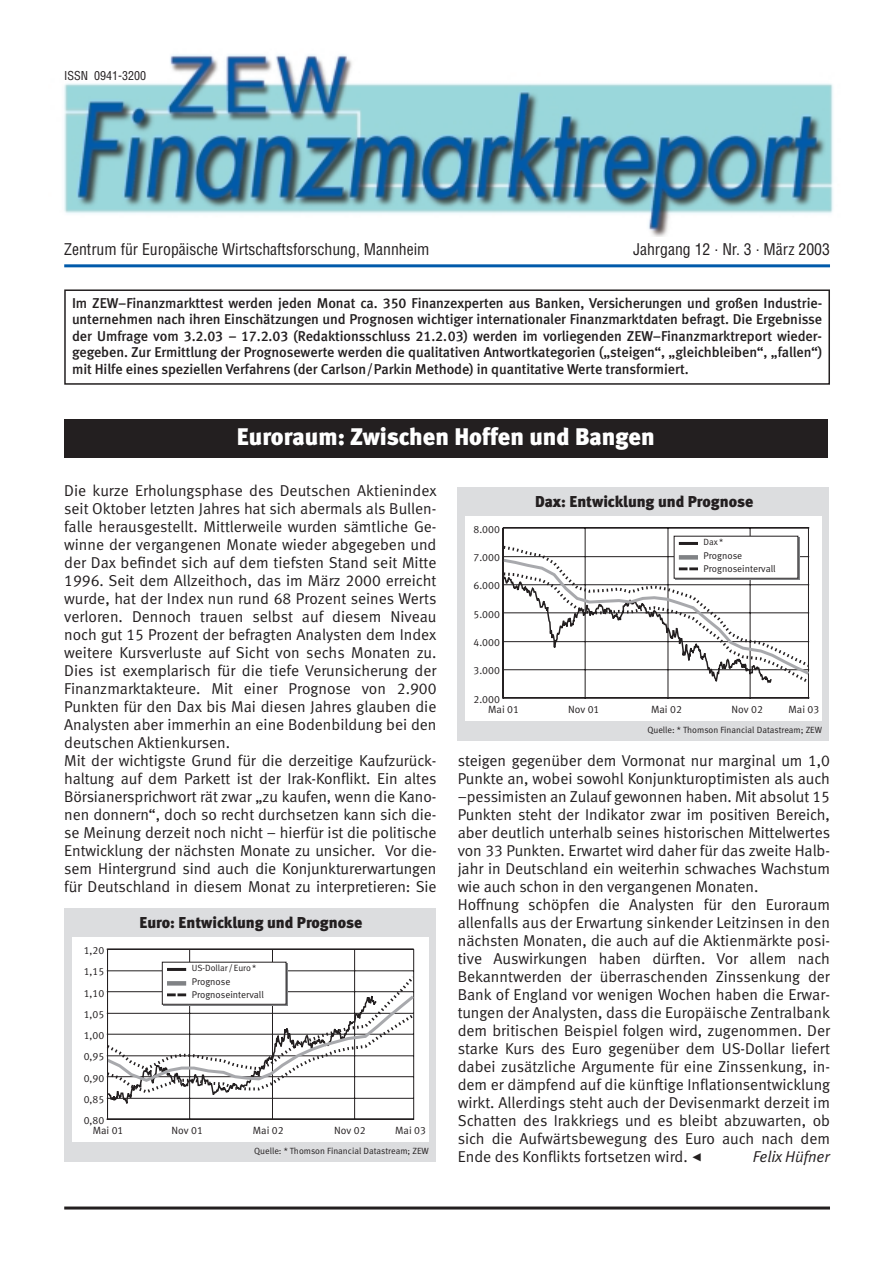
<style>
.page{position:relative;width:893px;height:1262px;background:#fff}
.page>*{position:absolute;margin:0;border:0;box-sizing:border-box;transform-origin:0 0}
.t1{font:24px "Meta Black LF";color:#fff}
.t2{font:15.75px/18px "Meta Normal LF";color:#231f20}
.t3{font:condensed 15.75px "Helvetica";color:#231f20}
.t4{font:15.75px "Meta Black LF";color:#231f20}
.t5{font:italic 15.75px "Meta Normal LF";color:#231f20}
.t6{font:14.25px/16.5px "Meta Medium LF";letter-spacing:-.005em;color:#231f20;text-align:justify}
.t7{font:condensed 12px "Helvetica";color:#231f20}
.t8{font:10.5px "Meta Normal LF";color:#231f20}
.t9{font:9.75px/12.1px "Meta Normal LF";color:#231f20}
.t10{font:9px "Meta Normal LF";color:#231f20}
.s1{font-family:"European Pi Four";font-size:10.5px}
</style>
<div class="page">
<img style="left:64px;top:54px;width:769px;height:183px">
<div style="left:64px;top:289px;width:766px;height:96px;border:2px solid #231f20"></div>
<hr style="left:64px;top:264px;width:766px;height:3px;background:#015aaa">
<hr style="left:64px;top:1206px;width:766px;height:3px;background:#231f20">
<div style="left:64px;top:419px;width:763px;height:38px;background:#231f20"></div>
<div style="left:64px;top:908px;width:372px;height:253px;background:#dcdddf"></div>
<div style="left:72px;top:937px;width:357px;height:204px;background:#fff"></div>
<hr style="left:413px;top:949px;width:1px;height:170px;background:#231f20">
<hr style="left:107px;top:970px;width:306px;height:1px;background:#231f20">
<hr style="left:107px;top:948px;width:306px;height:1px;background:#231f20">
<hr style="left:189px;top:949px;width:1px;height:170px;background:#231f20">
<hr style="left:272px;top:949px;width:1px;height:170px;background:#231f20">
<hr style="left:354px;top:949px;width:1px;height:170px;background:#231f20">
<hr style="left:107px;top:949px;width:1px;height:170px;background:#231f20">
<div style="left:162px;top:962px;width:124px;height:42px;background:#fff"></div>
<hr style="left:167px;top:968px;width:19px;height:3px;background:#231f20">
<svg style="left:106px;top:973px;width:309px;height:147px"></svg>
<div style="left:457px;top:487px;width:372px;height:253px;background:#dcdddf"></div>
<div style="left:465px;top:516px;width:357px;height:204px;background:#fff"></div>
<hr style="left:808px;top:528px;width:1px;height:170px;background:#231f20">
<hr style="left:503px;top:527px;width:306px;height:1px;background:#231f20">
<hr style="left:584px;top:528px;width:1px;height:170px;background:#231f20">
<hr style="left:667px;top:528px;width:1px;height:170px;background:#231f20">
<hr style="left:749px;top:528px;width:1px;height:170px;background:#231f20">
<hr style="left:502px;top:528px;width:1px;height:170px;background:#231f20">
<div style="left:674px;top:536px;width:123px;height:42px;background:#fff"></div>
<hr style="left:678px;top:542px;width:20px;height:3px;background:#231f20">
<svg style="left:502px;top:544px;width:308px;height:155px"></svg>
<p class="t7" style="left:64px;top:71px;width:83px">ISSN 0941-3200</p>
<p class="t3" style="left:64px;top:243px;width:367px">Zentrum für Europäische Wirtschaftsforschung, Mannheim</p>
<p class="t3" style="left:633px;top:243px;width:198px">Jahrgang 12 . Nr. 3 . März 2003</p>
<p class="t6" style="left:72px;top:295px;width:751px">Im ZEW–Finanzmarkttest werden jeden Monat ca. 350 Finanzexperten aus Banken, Versicherungen und großen Industrie&shy;unternehmen nach ihren Einschätzungen und Prognosen wichtiger internationaler Finanzmarktdaten befragt. Die Ergebnisse der Umfrage vom 3.2.03 – 17.2.03 (Redaktionsschluss 21.2.03) werden im vorliegenden ZEW–Finanzmarktreport wieder&shy;gegeben. Zur Ermittlung der Prognosewerte werden die qualitativen Antwortkategorien („steigen“, „gleichbleiben“, „fallen“) mit Hilfe eines speziellen Verfahrens (der Carlson/Parkin Methode) in quantitative Werte transformiert.</p>
<h1 class="t1" style="left:237px;top:427px;width:419px">Euroraum: Zwischen Hoffen und Bangen</h1>
<p class="t2" style="left:64px;top:482px;width:374px">Die kurze Erholungsphase des Deutschen Aktienindex seit Oktober letzten Jahres hat sich abermals als Bullen&shy;falle herausgestellt. Mittlerweile wurden sämtliche Ge&shy;winne der vergangenen Monate wieder abgegeben und der Dax befindet sich auf dem tiefsten Stand seit Mitte 1996. Seit dem Allzeithoch, das im März 2000 erreicht wurde, hat der Index nun rund 68 Prozent seines Werts verloren. Dennoch trauen selbst auf diesem Niveau noch gut 15 Prozent der befragten Analysten dem Index weitere Kursverluste auf Sicht von sechs Monaten zu.<br>Dies ist exemplarisch für die tiefe Verunsicherung der Finanzmarktakteure. Mit einer Prognose von 2.900<br>Punkten für den Dax bis Mai diesen Jahres glauben die Analysten aber immerhin an eine Bodenbildung bei den deutschen Aktienkursen.<br>Mit der wichtigste Grund für die derzeitige Kaufzurück&shy;haltung auf dem Parkett ist der Irak-Konflikt. Ein altes Börsianersprichwort rät zwar „zu kaufen, wenn die Kano&shy;nen donnern“, doch so recht durchsetzen kann sich die&shy;se Meinung derzeit noch nicht – hierfür ist die politische Entwicklung der nächsten Monate zu unsicher. Vor die&shy;sem Hintergrund sind auch die Konjunkturerwartungen für Deutschland in diesem Monat zu interpretieren: Sie</p>
<p class="t8" style="left:84px;top:946px;width:22px">1,20</p>
<p class="t8" style="left:84px;top:967px;width:22px">1,15</p>
<p class="t8" style="left:84px;top:989px;width:22px">1,10</p>
<p class="t8" style="left:84px;top:1010px;width:22px">1,05</p>
<p class="t8" style="left:84px;top:1031px;width:22px">1,00</p>
<p class="t8" style="left:84px;top:1052px;width:22px">0,95</p>
<p class="t8" style="left:84px;top:1074px;width:22px">0,90</p>
<p class="t8" style="left:84px;top:1095px;width:22px">0,85</p>
<p class="t4" style="left:139px;top:916px;width:224px">Euro: Entwicklung und Prognose</p>
<p class="t10" style="left:192px;top:964px;width:66px">US-Dollar/Euro*</p>
<p class="t9" style="left:192px;top:976px;width:74px">Prognose<br>Prognoseintervall</p>
<p class="t8" style="left:84px;top:1116px;width:22px">0,80</p>
<p class="t8" style="left:93px;top:1126px;width:32px">Mai 01</p>
<p class="t8" style="left:171px;top:1126px;width:33px">Nov 01</p>
<p class="t8" style="left:253px;top:1126px;width:32px">Mai 02</p>
<p class="t8" style="left:334px;top:1126px;width:33px">Nov 02</p>
<p class="t8" style="left:395px;top:1126px;width:32px">Mai 03</p>
<p class="t10" style="left:254px;top:1146px;width:176px">Quelle: * Thomson Financial Datastream; ZEW</p>
<p class="t8" style="left:473px;top:525px;width:28px">8.000</p>
<p class="t8" style="left:473px;top:553px;width:28px">7.000</p>
<p class="t8" style="left:473px;top:581px;width:28px">6.000</p>
<p class="t8" style="left:473px;top:610px;width:28px">5.000</p>
<p class="t8" style="left:473px;top:638px;width:28px">4.000</p>
<p class="t8" style="left:473px;top:666px;width:28px">3.000</p>
<p class="t8" style="left:473px;top:695px;width:28px">2.000</p>
<p class="t4" style="left:535px;top:495px;width:220px">Dax: Entwicklung und Prognose</p>
<p class="t10" style="left:703px;top:539px;width:21px">Dax*</p>
<p class="t9" style="left:703px;top:550px;width:74px">Prognose<br>Prognoseintervall</p>
<p class="t8" style="left:488px;top:705px;width:32px">Mai 01</p>
<p class="t8" style="left:568px;top:705px;width:33px">Nov 01</p>
<p class="t8" style="left:651px;top:705px;width:32px">Mai 02</p>
<p class="t8" style="left:731px;top:705px;width:33px">Nov 02</p>
<p class="t8" style="left:788px;top:705px;width:32px">Mai 03</p>
<p class="t10" style="left:647px;top:726px;width:176px">Quelle: * Thomson Financial Datastream; ZEW</p>
<p class="t2" style="left:458px;top:752px;width:374px">steigen gegenüber dem Vormonat nur marginal um 1,0<br>Punkte an, wobei sowohl Konjunkturoptimisten als auch –pessimisten an Zulauf gewonnen haben. Mit absolut 15<br>Punkten steht der Indikator zwar im positiven Bereich, aber deutlich unterhalb seines historischen Mittelwertes von 33 Punkten. Erwartet wird daher für das zweite Halb&shy;jahr in Deutschland ein weiterhin schwaches Wachstum wie auch schon in den vergangenen Monaten.<br>Hoffnung schöpfen die Analysten für den Euroraum allenfalls aus der Erwartung sinkender Leitzinsen in den nächsten Monaten, die auch auf die Aktienmärkte posi&shy;tive Auswirkungen haben dürften. Vor allem nach Bekanntwerden der überraschenden Zinssenkung der Bank of England vor wenigen Wochen haben die Erwar&shy;tungen der Analysten, dass die Europäische Zentralbank dem britischen Beispiel folgen wird, zugenommen. Der starke Kurs des Euro gegenüber dem US-Dollar liefert dabei zusätzliche Argumente für eine Zinssenkung, in&shy;dem er dämpfend auf die künftige Inflationsentwicklung wirkt. Allerdings steht auch der Devisenmarkt derzeit im Schatten des Irakkriegs und es bleibt abzuwarten, ob sich die Aufwärtsbewegung des Euro auch nach dem Ende des Konflikts fortsetzen wird. <span class="s1">-</span></p>
<p class="t5" style="left:752px;top:1150px;width:79px">Felix Hüfner</p>
</div>
